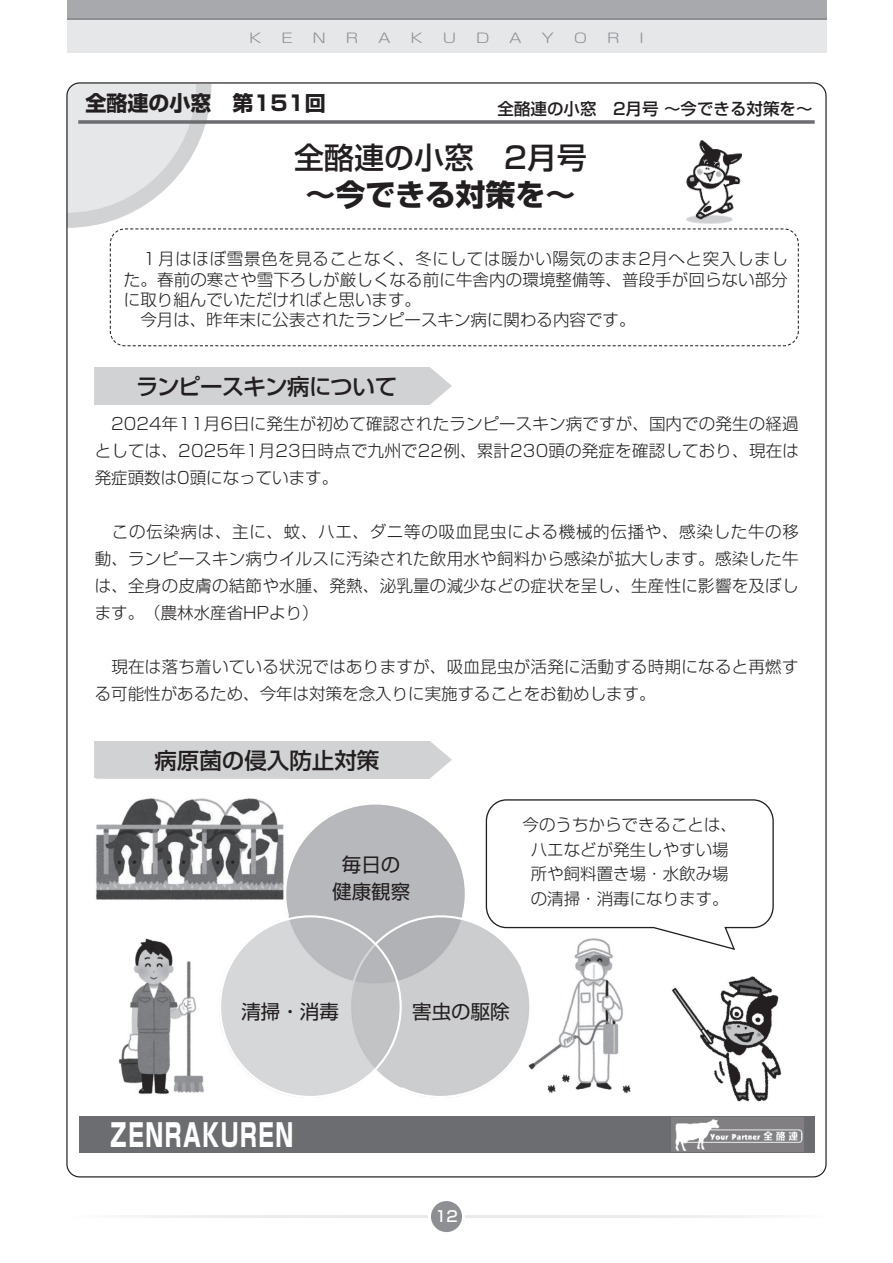
<style>
.page{position:relative;width:893px;height:1263px;background:#fff}
.page>*{position:absolute;margin:0;border:0;box-sizing:border-box;transform-origin:0 0}
.t1{font:800 31.5px "Shin Go Pr 6 N";letter-spacing:.075em;color:#fff;scale:.65 1}
.t2{font:500 30px "Shin Go Pr 6 N";color:#231f20}
.t3{font:700 30px "Shin Go Pr 6 N";color:#231f20}
.t4{font:500 22.5px "Shin Go Pr 6 N";letter-spacing:-.03em;color:#231f20}
.t5{font:500 22.5px "Shin Go Pr 6 N";letter-spacing:-.005em;color:#231f20}
.t6{font:700 21px "Shin Go Pr 6 N";color:#231f20}
.t7{font:19.5px/27px "Shin Go Pr 6 N";color:#231f20;text-align:center}
.t8{font:300 16.5px/27px "Shin Go Pr 6 N";letter-spacing:.005em;color:#231f20;text-align:justify}
.t9{font:500 16.5px "Shin Go Pr 6 N";color:#231f20}
.t10{font:500 15px "Shin Go Pr 6 N";color:#fff}
.t11{font:300 13.2px "Shin Go Pro";color:#8d8f92;scale:1.25 1}
</style>
<div class="page">
<div style="left:429px;top:1199px;width:34px;height:34px;background:#8d8f92;border-radius:50%"></div>
<div style="left:428px;top:1198px;width:37px;height:37px;border:3px solid #fff;border-radius:50%"></div>
<div style="left:67px;top:0;width:759px;height:52px;background:#e6e7e9"></div>
<div style="left:67px;top:0;width:759px;height:20px;background:#a8a9ad"></div>
<hr style="left:67px;top:18px;width:759px;height:2px;background:#8d8f92">
<svg style="left:68px;top:84px;width:143px;height:144px"></svg>
<svg style="left:78px;top:120px;width:737px;height:4px;background:#7c7d80"></svg>
<div style="left:79px;top:1117px;width:736px;height:36px;background:#6c6d70"></div>
<img style="left:672px;top:1117px;width:131px;height:34px">
<div style="left:110px;top:228px;width:689px;height:118px;border:1px dashed #231f20;border-radius:15px"></div>
<div style="left:95px;top:367px;width:335px;height:38px;background:#d1d2d4"></div>
<svg style="left:430px;top:367px;width:22px;height:38px"></svg>
<div style="left:95px;top:741px;width:335px;height:37px;background:#d1d2d4"></div>
<svg style="left:430px;top:741px;width:22px;height:37px"></svg>
<img style="left:686px;top:141px;width:56px;height:82px">
<img style="left:287px;top:805px;width:177px;height:111px">
<img style="left:401px;top:916px;width:120px;height:181px">
<img style="left:222px;top:916px;width:179px;height:181px">
<svg style="left:485px;top:799px;width:289px;height:152px"></svg>
<img style="left:118px;top:938px;width:86px;height:156px">
<img style="left:521px;top:937px;width:129px;height:157px">
<img style="left:96px;top:778px;width:191px;height:126px">
<img style="left:671px;top:976px;width:111px;height:126px">
<p class="t11" style="left:249px;top:27px;width:12px">K</p>
<p class="t11" style="left:281px;top:27px;width:11px">E</p>
<p class="t11" style="left:313px;top:27px;width:12px">N</p>
<p class="t11" style="left:346px;top:27px;width:12px">R</p>
<p class="t11" style="left:378px;top:27px;width:12px">A</p>
<p class="t11" style="left:410px;top:27px;width:12px">K</p>
<p class="t11" style="left:443px;top:27px;width:12px">U</p>
<p class="t11" style="left:476px;top:27px;width:12px">D</p>
<p class="t11" style="left:509px;top:27px;width:12px">A</p>
<p class="t11" style="left:542px;top:27px;width:12px">Y</p>
<p class="t11" style="left:574px;top:27px;width:12px">O</p>
<p class="t11" style="left:607px;top:27px;width:12px">R</p>
<p class="t11" style="left:639px;top:27px;width:5px">I</p>
<p class="t6" style="left:85px;top:86px;width:242px">全酪連の小窓　第151回</p>
<p class="t9" style="left:497px;top:95px;width:317px">全酪連の小窓　2月号～今できる対策を~</p>
<h2 class="t2" style="left:294px;top:133px;width:294px">全酪連の小窓　2月号</h2>
<h2 class="t3" style="left:305px;top:171px;width:271px">～今できる対策を~</h2>
<p class="t8" style="left:124px;top:247px;width:665px;line-height:20.2px;text-align:left">　１月はほぼ雪景色を見ることなく、冬にしては暖かい陽気のまま2月へと突入しました。春前の寒さや雪下ろしが厳しくなる前に牛舎内の環境整備等、普段手が回らない部分に取り組んでいただければと思います。<br>　今月は、昨年末に公表されたランピースキン病に関わる内容です。</p>
<h3 class="t4" style="left:136px;top:368px;width:263px">ランピースキン病について</h3>
<p class="t8" style="left:95px;top:408px;width:706px">　2024年11月6日に発生が初めて確認されたランピースキン病ですが、国内での発生の経過としては、2025年1月23日時点で九州で22例、累計230頭の発症を確認しており、現在は発症頭数は0頭になっています。</p>
<p class="t8" style="left:95px;top:516px;width:706px">　この伝染病は、主に、蚊、ハエ、ダニ等の吸血昆虫による機械的伝播や、感染した牛の移動、ランピースキン病ウイルスに汚染された飲用水や飼料から感染が拡大します。感染した牛は、全身の皮膚の結節や水腫、発熱、泌乳量の減少などの症状を呈し、生産性に影響を及ぼします。（農林水産省HPより(</p>
<p class="t8" style="left:95px;top:651px;width:705px">　現在は落ち着いている状況ではありますが、吸血昆虫が活発に活動する時期になると再燃する可能性があるため、今年は対策を念入りに実施することをお勧めします。</p>
<h3 class="t5" style="left:154px;top:741px;width:226px">病原菌の侵入防止対策</h3>
<p class="t7" style="left:332px;top:850px;width:79px">毎日の健康観察</p>
<p class="t8" style="left:522px;top:811px;width:216px;line-height:24.8px;text-align:center">今のうちからできることは、ハエなどが発生しやすい場所や飼料置き場・水飲み場の清掃・消毒になります。</p>
<p class="t7" style="left:241px;top:996px;width:99px">清掃・消毒</p>
<p class="t7" style="left:412px;top:996px;width:99px">害虫の駆除</p>
<h1 class="t1" style="left:110px;top:1110px;width:283px">ZENRAKUREN</h1>
<p class="t10" style="left:435px;top:1204px;width:24px">12</p>
</div>
